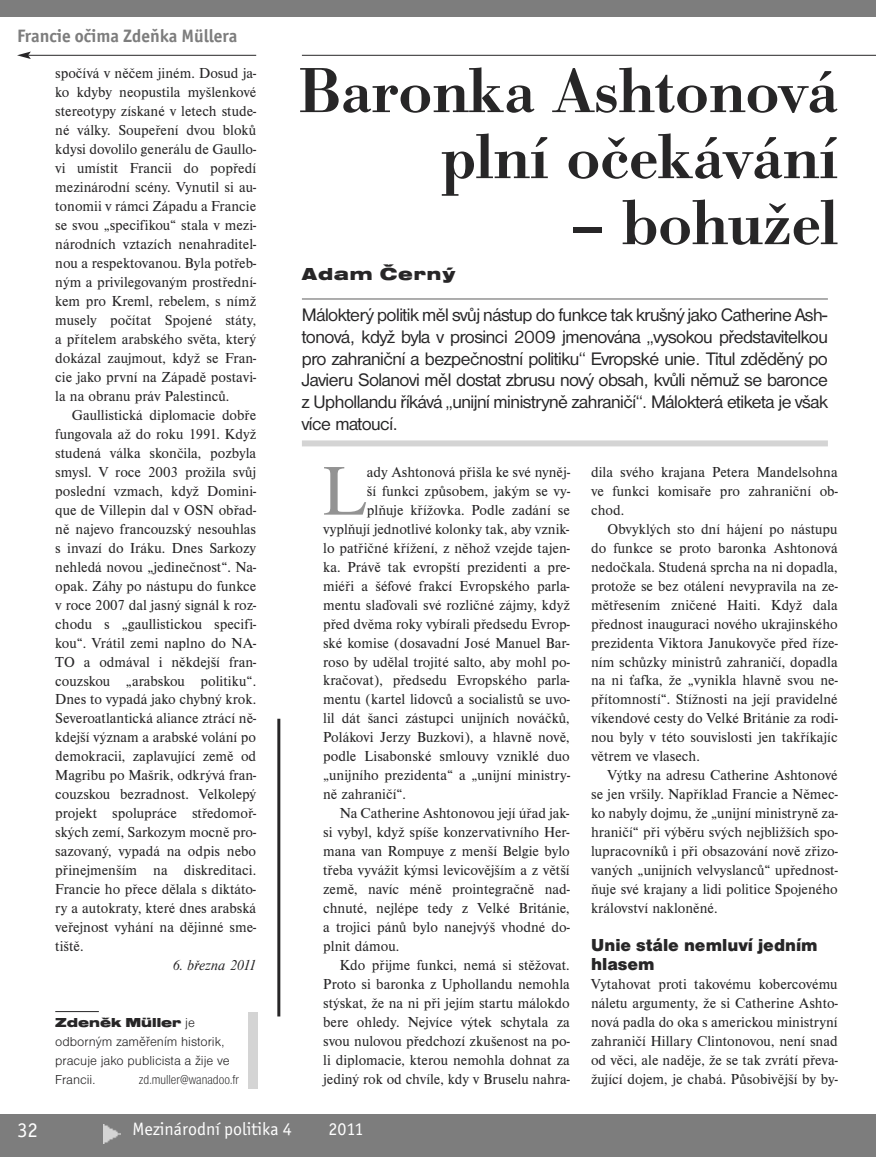
<style>
.page{position:relative;width:876px;height:1157px;background:#fff}
.page>*{position:absolute;margin:0;border:0;box-sizing:border-box;transform-origin:0 0}
.t1{font:71.85px "Nimbus Rom No 9 LCE";color:#939393}
.t2{font:600 66px/66px "Bodoni Ant TCE";color:#272627;text-align:right}
.t3{font:21px "Officina San Itc T";color:#fff}
.t4{font:18.75px/21.8px "Nimbus San DCE";letter-spacing:-.025em;color:#272627;text-align:justify}
.t5{font:18px/19px "Nimbus San DCE Blac";color:#272627}
.t6{font:700 18px "Officina San Itc TCE";color:#7d7d7d}
.t7{font:18px "Officina San Itc T";color:#fff}
.t8{font:18px "Nimbus San DCE Blac Exte";letter-spacing:.05em;color:#272627}
.t9{font:15px/18.9px "Nimbus Rom DCE";color:#272627;text-align:justify}
.t10{font:italic 15px "Nimbus Rom DCE";color:#272627}
.t11{font:13.5px/19px "Nimbus San DCE Ligh";color:#272627}
.t12{font:13.5px "Nimbus San DCE Ligh Cond";color:#272627}
.t13{font:13.5px "Nimbus San DCE Blac Exte";color:#272627}
.s1{font-family:"Nimbus San DCE Ligh"}
</style>
<div class="page">
<hr style="left:302px;top:55px;width:574px;height:1px;background:#272627">
<div style="left:0;top:1114px;width:876px;height:43px;background:#7d7d7d"></div>
<div style="left:0;top:0;width:876px;height:17px;background:#7d7d7d"></div>
<img style="left:103px;top:1124px;width:17px;height:19px">
<hr style="left:55px;top:1011px;width:44px;height:1px;background:#272627">
<hr style="left:28px;top:55px;width:228px;height:1px;background:#272627">
<svg style="left:17px;top:52px;width:14px;height:7px"></svg>
<hr style="left:302px;top:298px;width:526px;height:2px;background:#939393">
<div style="left:302px;top:440px;width:526px;height:6px;background:#d4d4d4"></div>
<hr style="left:277px;top:718px;width:3px;height:298px;background:#272627">
<div style="left:248px;top:1012px;width:10px;height:77px;background:#d4d4d4"></div>
<p class="t6" style="left:17px;top:25px;width:222px">Francie očima Zdeňka Müllera</p>
<p class="t9" style="left:55px;top:63px;width:202px">spočívá v něčem jiném. Dosud ja&shy;ko kdyby neopustila myšlenkové stereotypy získané v letech stude&shy;né války. Soupeření dvou bloků kdysi dovolilo generálu de Gaullo&shy;vi umístit Francii do popředí mezinárodní scény. Vynutil si au&shy;tonomii v rámci Západu a Francie se svou „specifikou“ stala v mezi&shy;národních vztazích nenahraditel&shy;nou a respektovanou. Byla potřeb&shy;ným a privilegovaným prostřední&shy;kem pro Kreml, rebelem, s nímž musely počítat Spojené státy, a přítelem arabského světa, který dokázal zaujmout, když se Fran&shy;cie jako první na Západě postavi&shy;la na obranu práv Palestinců.</p>
<p class="t9" style="left:55px;top:405px;width:203px;text-indent:17px">Gaullistická diplomacie dobře fungovala až do roku 1991. Když studená válka skončila, pozbyla smysl. V roce 2003 prožila svůj poslední vzmach, když Domini&shy;que de Villepin dal v OSN obřad&shy;ně najevo francouzský nesouhlas s invazí do Iráku. Dnes Sarkozy nehledá novou „jedinečnost“. Na&shy;opak. Záhy po nástupu do funkce v roce 2007 dal jasný signál k roz&shy;chodu s „gaullistickou specifi&shy;kou“. Vrátil zemi naplno do NA-TO a odmával i někdejší fran&shy;couzskou „arabskou politiku“.<br>Dnes to vypadá jako chybný krok.<br>Severoatlantická aliance ztrácí ně&shy;kdejší význam a arabské volání po demokracii, zaplavující země od Magribu po Mašrik, odkrývá fran&shy;couzskou bezradnost. Velkolepý projekt spolupráce středomoř&shy;ských zemí, Sarkozym mocně pro&shy;sazovaný, vypadá na odpis nebo přinejmenším na diskreditaci.<br>Francie ho přece dělala s diktáto&shy;ry a autokraty, které dnes arabská veřejnost vyhání na dějinné sme&shy;tiště.</p>
<p class="t10" style="left:173px;top:956px;width:85px">6. března 2011</p>
<p class="t13" style="left:55px;top:1014px;width:141px">Zdeněk Müller <span class="s1">je</span></p>
<p class="t11" style="left:55px;top:1032px;width:176px">odborným zaměřením historik, pracuje jako publicista a žije ve<br>Francii.</p>
<p class="t12" style="left:139px;top:1071px;width:102px">zd.muller@wanadoo.fr</p>
<h2 class="t2" style="left:298px;top:56px;width:541px">Baronka Ashtonová plní očekávání</h2>
<h2 class="t2" style="left:571px;top:188px;width:268px">– bohužel</h2>
<p class="t8" style="left:302px;top:263px;width:155px">Adam Černý</p>
<p class="t4" style="left:302px;top:304px;width:527px">Málokterý politik měl svůj nástup do funkce tak krušný jako Catherine Ash&shy;tonová, když byla v prosinci 2009 jmenována „vysokou představitelkou pro zahraniční a bezpečnostní politiku“ Evropské unie. Titul zděděný po Javieru Solanovi měl dostat zbrusu nový obsah, kvůli němuž se baronce z Uphollandu říkává „unijní ministryně zahraničí“. Málokterá etiketa je však více matoucí.</p>
<h1 class="t1" style="left:323px;top:448px;width:45px">L</h1>
<p class="t9" style="left:367px;top:462px;width:205px">ady Ashtonová přišla ke své nyněj-</p>
<p class="t9" style="left:367px;top:481px;width:205px">ší funkci způsobem, jakým se vy-</p>
<p class="t9" style="left:367px;top:500px;width:204px">plňuje křížovka. Podle zadání se</p>
<p class="t9" style="left:323px;top:519px;width:248px">vyplňují jednotlivé kolonky tak, aby vznik-</p>
<p class="t9" style="left:323px;top:538px;width:248px">lo patřičné křížení, z něhož vzejde tajen-</p>
<p class="t9" style="left:323px;top:557px;width:248px">ka. Právě tak evropští prezidenti a pre-</p>
<p class="t9" style="left:323px;top:576px;width:248px">miéři a šéfové frakcí Evropského parla-</p>
<p class="t9" style="left:323px;top:595px;width:248px">mentu slaďovali své rozličné zájmy, když</p>
<p class="t9" style="left:323px;top:614px;width:248px">před dvěma roky vybírali předsedu Evrop-</p>
<p class="t9" style="left:323px;top:633px;width:248px">ské komise (dosavadní José Manuel Bar-</p>
<p class="t9" style="left:323px;top:652px;width:248px">roso by udělal trojité salto, aby mohl po-</p>
<p class="t9" style="left:323px;top:671px;width:248px">kračovat), předsedu Evropského parla-</p>
<p class="t9" style="left:323px;top:690px;width:248px">mentu (kartel lidovců a socialistů se uvo-</p>
<p class="t9" style="left:323px;top:709px;width:248px">lil dát šanci zástupci unijních nováčků,</p>
<p class="t9" style="left:323px;top:728px;width:248px">Polákovi Jerzy Buzkovi), a hlavně nově,</p>
<p class="t9" style="left:323px;top:746px;width:248px">podle Lisabonské smlouvy vzniklé duo</p>
<p class="t9" style="left:323px;top:765px;width:248px">„unijního prezidenta“ a „unijní ministry-</p>
<p class="t9" style="left:323px;top:784px;width:84px">ně zahraničí“.</p>
<p class="t9" style="left:340px;top:803px;width:231px">Na Catherine Ashtonovou její úřad jak-</p>
<p class="t9" style="left:323px;top:822px;width:248px">si vybyl, když spíše konzervativního Her-</p>
<p class="t9" style="left:323px;top:841px;width:248px">mana van Rompuye z menší Belgie bylo</p>
<p class="t9" style="left:323px;top:860px;width:248px">třeba vyvážit kýmsi levicovějším a z větší</p>
<p class="t9" style="left:323px;top:879px;width:248px">země, navíc méně prointegračně nad-</p>
<p class="t9" style="left:323px;top:898px;width:248px">chnuté, nejlépe tedy z Velké Británie,</p>
<p class="t9" style="left:323px;top:917px;width:248px">a trojici pánů bylo nanejvýš vhodné do-</p>
<p class="t9" style="left:323px;top:936px;width:78px">plnit dámou.</p>
<p class="t9" style="left:340px;top:955px;width:232px">Kdo přijme funkci, nemá si stěžovat.</p>
<p class="t9" style="left:323px;top:974px;width:248px">Proto si baronka z Uphollandu nemohla</p>
<p class="t9" style="left:323px;top:993px;width:248px">stýskat, že na ni při jejím startu málokdo</p>
<p class="t9" style="left:323px;top:1012px;width:248px">bere ohledy. Nejvíce výtek schytala za</p>
<p class="t9" style="left:323px;top:1031px;width:248px">svou nulovou předchozí zkušenost na po-</p>
<p class="t9" style="left:323px;top:1050px;width:248px">li diplomacie, kterou nemohla dohnat za</p>
<p class="t9" style="left:323px;top:1069px;width:248px">jediný rok od chvíle, kdy v Bruselu nahra-</p>
<p class="t9" style="left:591px;top:462px;width:248px">dila svého krajana Petera Mandelsohna ve funkci komisaře pro zahraniční ob&shy;chod.</p>
<p class="t9" style="left:591px;top:519px;width:248px;text-indent:17px">Obvyklých sto dní hájení po nástupu do funkce se proto baronka Ashtonová nedočkala. Studená sprcha na ni dopadla, protože se bez otálení nevypravila na ze&shy;mětřesením zničené Haiti. Když dala přednost inauguraci nového ukrajinského prezidenta Viktora Janukovyče před říze&shy;ním schůzky ministrů zahraničí, dopadla na ni ťafka, že „vynikla hlavně svou ne&shy;přítomností“. Stížnosti na její pravidelné víkendové cesty do Velké Británie za rodi&shy;nou byly v této souvislosti jen takříkajíc větrem ve vlasech.</p>
<p class="t9" style="left:591px;top:765px;width:248px;text-indent:17px">Výtky na adresu Catherine Ashtonové se jen vršily. Například Francie a Němec&shy;ko nabyly dojmu, že „unijní ministryně za&shy;hraničí“ při výběru svých nejbližších spo&shy;lupracovníků i při obsazování nově zřizo&shy;vaných „unijních velvyslanců“ upřednost&shy;ňuje své krajany a lidi politice Spojeného království nakloněné.</p>
<p class="t5" style="left:591px;top:935px;width:228px">Unie stále nemluví jedním hlasem</p>
<p class="t9" style="left:591px;top:974px;width:248px">Vytahovat proti takovému kobercovému náletu argumenty, že si Catherine Ashto&shy;nová padla do oka s americkou ministryní zahraničí Hillary Clintonovou, není snad od věci, ale naděje, že se tak zvrátí převa&shy;žující dojem, je chabá. Působivější by by-</p>
<h3 class="t3" style="left:17px;top:1117px;width:22px">32</h3>
<p class="t7" style="left:132px;top:1118px;width:161px">Mezinárodní politika 4</p>
<p class="t7" style="left:329px;top:1118px;width:36px">2011</p>
</div>
